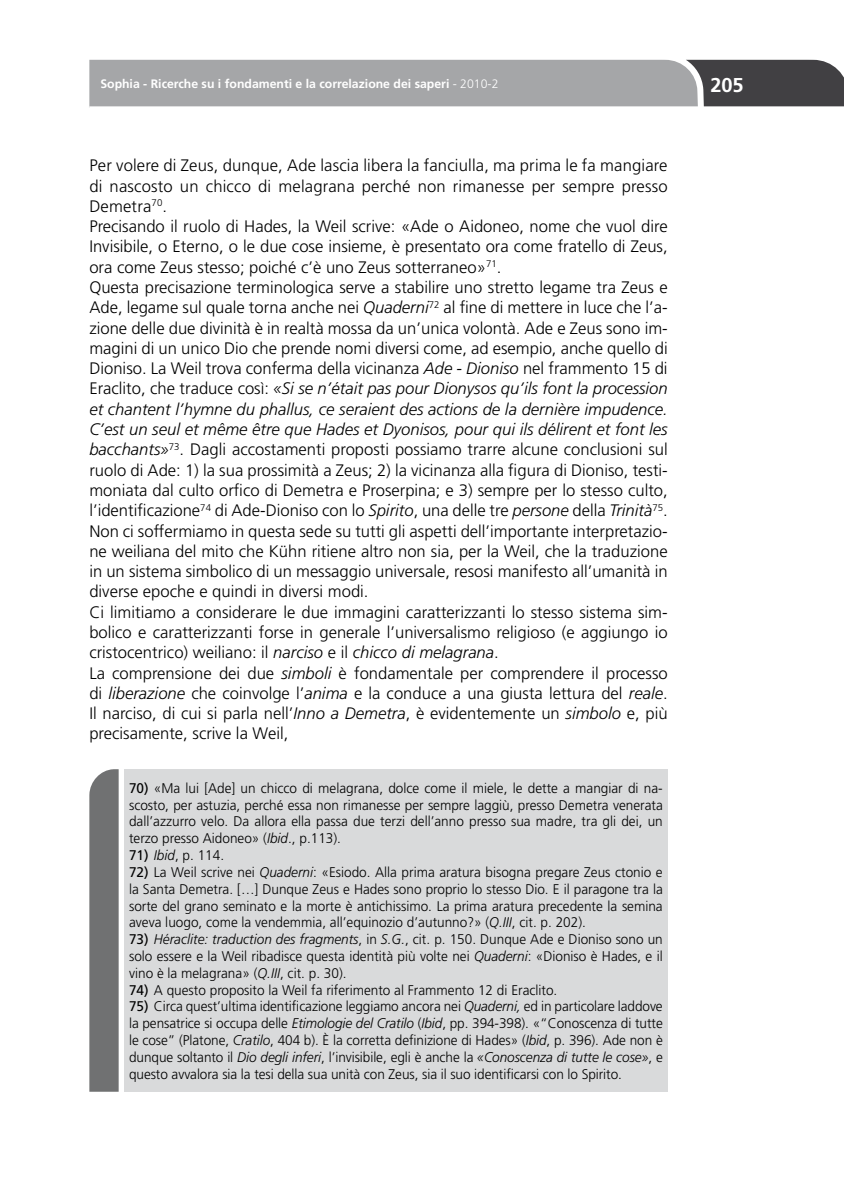
<style>
.page{position:relative;width:844px;height:1191px;background:#fff}
.page>*{position:absolute;margin:0;border:0;box-sizing:border-box;transform-origin:0 0}
.t1{font:700 19.95px "Frutiger LT Std";color:#fff}
.t2{font:300 16.62px/20.3px "Frutiger LT Std";color:#000}
.t3{font:300 14px/16.8px "Frutiger LT Std";color:#000;text-align:justify}
.t4{font:700 12.25px "Frutiger LT Std";color:#fff}
.s1{font-weight:300}
.s2{font-style:italic}
.s3{font-weight:400}
</style>
<div class="page">
<svg style="left:89px;top:60px;width:754px;height:48px;background:#97979a"></svg>
<div style="left:124px;top:769px;width:543px;height:322px;background:#d9dadb"></div>
<svg style="left:89px;top:769px;width:30px;height:322px;background:#757677"></svg>
<p class="t4" style="left:100px;top:76px;width:399px">Sophia - Ricerche su i fondamenti e la correlazione dei saperi <span class="s1">- 2010-2</span></p>
<p class="t1" style="left:710px;top:73px;width:35px">205</p>
<p class="t2" style="left:89px;top:156px;width:579px">Per volere di Zeus, dunque, Ade lascia libera la fanciulla, ma prima le fa mangiare di nascosto un chicco di melagrana perché non rimanesse per sempre presso Demetra<sup>70</sup>.<br>Precisando il ruolo di Hades, la Weil scrive: «Ade o Aidoneo, nome che vuol dire Invisibile, o Eterno, o le due cose insieme, è presentato ora come fratello di Zeus, ora come Zeus stesso; poiché c’è uno Zeus sotterraneo»<sup>71</sup>.<br>Questa precisazione terminologica serve a stabilire uno stretto legame tra Zeus e Ade, legame sul quale torna anche nei <span class="s2">Quaderni</span><sup>72</sup> al fine di mettere in luce che l’a&shy;zione delle due divinità è in realtà mossa da un’unica volontà. Ade e Zeus sono im&shy;magini di un unico Dio che prende nomi diversi come, ad esempio, anche quello di Dioniso. La Weil trova conferma della vicinanza <span class="s2">Ade - Dioniso</span> nel frammento 15 di Eraclito, che traduce così: <span class="s2">«Si se n’était pas pour Dionysos qu’ils font la procession et chantent l’hymne du phallus, ce seraient des actions de la dernière impudence.<br>C’est un seul et même être que Hades et Dyonisos, pour qui ils délirent et font les bacchants»</span><sup>73</sup>. Dagli accostamenti proposti possiamo trarre alcune conclusioni sul ruolo di Ade: 1) la sua prossimità a Zeus; 2) la vicinanza alla figura di Dioniso, testi&shy;moniata dal culto orfico di Demetra e Proserpina; e 3) sempre per lo stesso culto, l’identificazione<sup>74</sup> di Ade-Dioniso con lo <span class="s2">Spirito</span>, una delle tre <span class="s2">persone</span> della <span class="s2">Trinità</span><sup>75</sup>.<br>Non ci soffermiamo in questa sede su tutti gli aspetti dell’importante interpretazio&shy;ne weiliana del mito che Kühn ritiene altro non sia, per la Weil, che la traduzione in un sistema simbolico di un messaggio universale, resosi manifesto all’umanità in diverse epoche e quindi in diversi modi.<br>Ci limitiamo a considerare le due immagini caratterizzanti lo stesso sistema sim&shy;bolico e caratterizzanti forse in generale l’universalismo religioso (e aggiungo io cristocentrico) weiliano: il <span class="s2">narciso</span> e il <span class="s2">chicco di melagrana</span>.<br>La comprensione dei due <span class="s2">simboli</span> è fondamentale per comprendere il processo di <span class="s2">liberazione</span> che coinvolge l’<span class="s2">anima</span> e la conduce a una giusta lettura del <span class="s2">reale</span>.<br>Il narciso, di cui si parla nell’<span class="s2">Inno a Demetra</span>, è evidentemente un <span class="s2">simbolo</span> e, più precisamente, scrive la Weil,</p>
<p class="t3" style="left:129px;top:780px;width:535px"><span class="s3">70)</span> «Ma lui [Ade] un chicco di melagrana, dolce come il miele, le dette a mangiar di na&shy;scosto, per astuzia, perché essa non rimanesse per sempre laggiù, presso Demetra venerata dall’azzurro velo. Da allora ella passa due terzi dell’anno presso sua madre, tra gli dei, un terzo presso Aidoneo» (<span class="s2">Ibid</span>., p.113).</p>
<p class="t3" style="left:129px;top:847px;width:97px"><span class="s3">71)</span> <span class="s2">Ibid</span>, p. 114.</p>
<p class="t3" style="left:129px;top:864px;width:535px"><span class="s3">72)</span> La Weil scrive nei <span class="s2">Quaderni</span>: «Esiodo. Alla prima aratura bisogna pregare Zeus ctonio e la Santa Demetra. […] Dunque Zeus e Hades sono proprio lo stesso Dio. E il paragone tra la sorte del grano seminato e la morte è antichissimo. La prima aratura precedente la semina aveva luogo, come la vendemmia, all’equinozio d’autunno?» (<span class="s2">Q.III</span>, cit. p. 202).</p>
<p class="t3" style="left:129px;top:931px;width:535px"><span class="s3">73)</span> <span class="s2">Héraclite: traduction des fragments</span>, in <span class="s2">S.G.</span>, cit. p. 150. Dunque Ade e Dioniso sono un solo essere e la Weil ribadisce questa identità più volte nei <span class="s2">Quaderni</span>: «Dioniso è Hades, e il vino è la melagrana» (<span class="s2">Q.III</span>, cit. p. 30).</p>
<p class="t3" style="left:129px;top:981px;width:429px"><span class="s3">74)</span> A questo proposito la Weil fa riferimento al Frammento 12 di Eraclito.</p>
<p class="t3" style="left:129px;top:998px;width:535px"><span class="s3">75)</span> Circa quest’ultima identificazione leggiamo ancora nei <span class="s2">Quaderni,</span> ed in particolare laddove la pensatrice si occupa delle <span class="s2">Etimologie del Cratilo</span> (<span class="s2">Ibid</span>, pp. 394-398). «“Conoscenza di tutte le cose” (Platone, <span class="s2">Cratilo</span>, 404 b). È la corretta definizione di Hades» (<span class="s2">Ibid</span>, p. 396). Ade non è dunque soltanto il <span class="s2">Dio degli inferi</span>, l’invisibile, egli è anche la <span class="s2">«Conoscenza di tutte le cose»</span>, e questo avvalora sia la tesi della sua unità con Zeus, sia il suo identificarsi con lo Spirito.</p>
</div>
